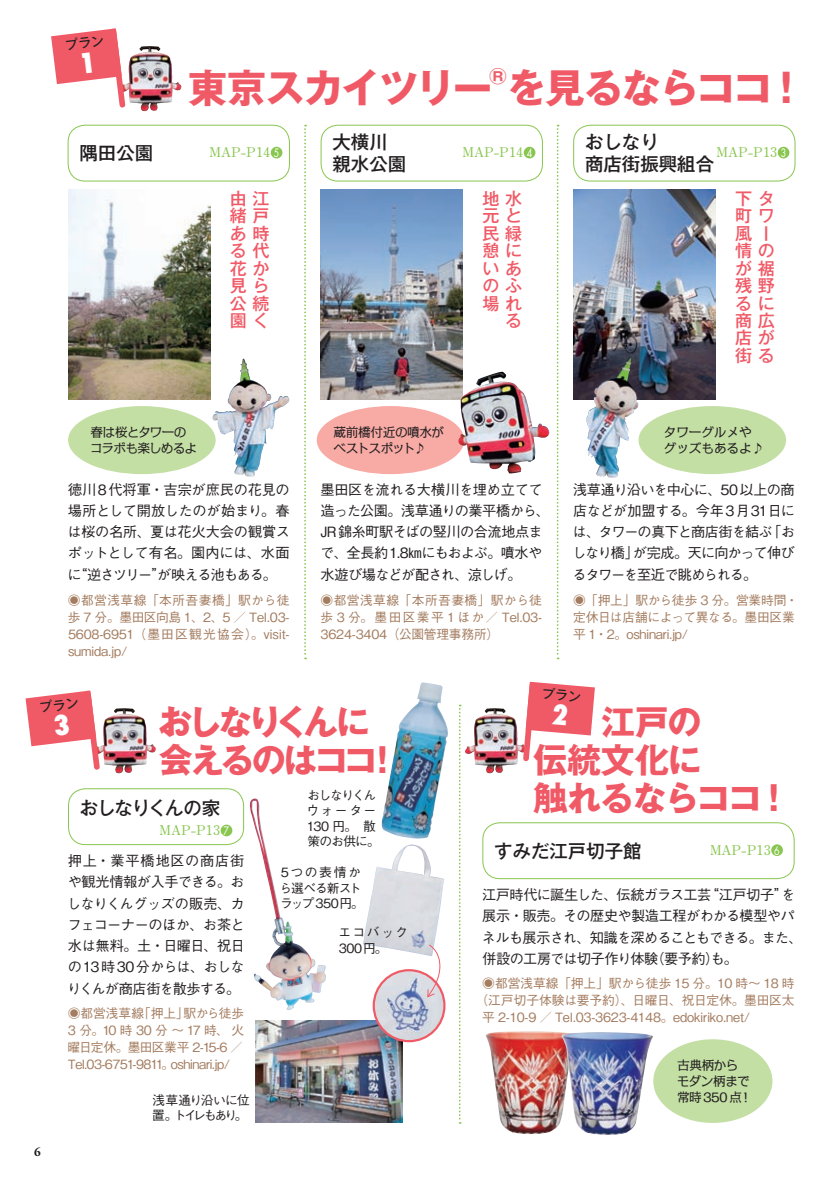
<style>
.page{position:relative;width:840px;height:1191px;background:#fff}
.page>*{position:absolute;margin:0;border:0;box-sizing:border-box;transform-origin:0 0}
.t1{font:700 39.6px "Gothic MB101 Pro";letter-spacing:-.045em;color:#f05a67}
.t2{font:700 34px/38.2px "Gothic MB101 Pro";letter-spacing:-.02em;color:#f05a67}
.t3{font:700 34px/38.2px "Gothic MB101 Pro";letter-spacing:-.145em;color:#f05a67}
.t4{font:700 34px "Gothic MB101 Pro";letter-spacing:-.065em;color:#f05a67}
.t5{font:700 34px "Gothic MB101 Pro";letter-spacing:-.085em;color:#f05a67}
.t6{font:700 19.8px "Gothic MB101 Pro";color:#f05a67}
.t7{font:500 18.4px "Gothic MB101 Pro";color:#231f20}
.t8{font:500 18.4px "Gothic MB101 Pro";letter-spacing:-.065em;color:#231f20}
.t9{font:500 17px/17.4px "Gothic MB101 Pro";color:#f05a67;text-align:justify}
.t10{font:500 14.2px/21.2px "Gothic BBB Pro";letter-spacing:-.04em;color:#231f20;text-align:justify}
.t11{font:500 14.2px/21.2px "Gothic BBB Pro";letter-spacing:-.065em;color:#231f20}
.t12{font:500 14.2px/21.2px "Gothic BBB Pro";letter-spacing:-.08em;color:#231f20}
.t13{font:700 13.4px "Futo Min A101 Pro";color:#89c650}
.t14{font:500 12.8px/17px "Gothic BBB Pro";letter-spacing:-.015em;color:#a47c5f;text-align:justify}
.t15{font:12.8px/15.6px "Kakumin Pro";letter-spacing:-.05em;color:#231f20}
.t16{font:500 12.8px/17px "Gothic BBB Pro";letter-spacing:.015em;color:#a47c5f}
.t17{font:500 12.8px/15.6px "Gothic BBB Pro";letter-spacing:-.045em;color:#231f20;text-align:right}
.t18{font:500 12.8px "Gothic BBB Pro";letter-spacing:-.06em;color:#a47c5f}
.t19{font:500 12.8px "Gothic BBB Pro";letter-spacing:-.05em;color:#a47c5f}
.t20{font:12.8px/15.6px "Kakumin Pro";letter-spacing:-.02em;color:#231f20}
.t21{font:500 12.8px/15.6px "Gothic BBB Pro";letter-spacing:-.07em;color:#231f20;text-align:right}
.t22{font:500 12.8px/15.6px "Gothic BBB Pro";letter-spacing:-.065em;color:#231f20}
.t23{font:500 12.8px/15.6px "Gothic BBB Pro";letter-spacing:.08em;color:#231f20}
.t24{font:12.8px "Kakumin Pro";letter-spacing:-.085em;color:#231f20}
.t25{font:700 12.8px "Adobe Garamond Pro";color:#231f20}
.t26{font:11.4px "Futura";color:#fff;scale:.8 1}
</style>
<div class="page">
<img style="left:68px;top:190px;width:142px;height:210px">
<img style="left:255px;top:1020px;width:148px;height:103px">
<img style="left:320px;top:190px;width:142px;height:210px">
<img style="left:573px;top:190px;width:141px;height:210px">
<img style="left:212px;top:364px;width:30px;height:110px">
<img style="left:363px;top:844px;width:81px;height:112px">
<img style="left:585px;top:357px;width:44px;height:120px">
<div style="left:68px;top:125px;width:222px;height:56px;border:1px solid #89c650;border-radius:17px"></div>
<div style="left:270px;top:147px;width:12px;height:11px;background:#89c650;border-radius:50%"></div>
<div style="left:68px;top:788px;width:176px;height:57px;border:1px solid #89c650;border-radius:17px"></div>
<div style="left:220px;top:824px;width:12px;height:12px;background:#89c650;border-radius:50%"></div>
<div style="left:482px;top:822px;width:312px;height:57px;border:1px solid #89c650;border-radius:17px"></div>
<div style="left:770px;top:844px;width:12px;height:12px;background:#89c650;border-radius:50%"></div>
<div style="left:320px;top:125px;width:222px;height:56px;border:1px solid #89c650;border-radius:17px"></div>
<div style="left:523px;top:147px;width:12px;height:11px;background:#89c650;border-radius:50%"></div>
<div style="left:573px;top:125px;width:222px;height:56px;border:1px solid #89c650;border-radius:17px"></div>
<div style="left:777px;top:147px;width:12px;height:11px;background:#89c650;border-radius:50%"></div>
<svg style="left:304px;top:125px;width:2px;height:534px"></svg>
<svg style="left:459px;top:704px;width:1px;height:419px"></svg>
<svg style="left:556px;top:125px;width:2px;height:534px"></svg>
<img style="left:381px;top:682px;width:67px;height:157px">
<div style="left:68px;top:406px;width:147px;height:68px;background:#c3dfa4;border-radius:50%"></div>
<div style="left:653px;top:1039px;width:119px;height:84px;background:#c3dfa4;border-radius:50%"></div>
<div style="left:316px;top:406px;width:148px;height:68px;background:#f8aaa5;border-radius:50%"></div>
<div style="left:638px;top:406px;width:147px;height:68px;background:#c3dfa4;border-radius:50%"></div>
<img style="left:458px;top:372px;width:91px;height:102px">
<img style="left:125px;top:46px;width:56px;height:65px">
<img style="left:100px;top:708px;width:56px;height:65px">
<img style="left:485px;top:1031px;width:73px;height:103px">
<img style="left:558px;top:1032px;width:95px;height:103px">
<img style="left:249px;top:798px;width:77px;height:212px">
<img style="left:373px;top:970px;width:71px;height:71px;border-radius:35px">
<div style="left:372px;top:969px;width:73px;height:73px;border:2px solid #f05a67;border-radius:50%"></div>
<svg style="left:427px;top:943px;width:18px;height:55px"></svg>
<img style="left:465px;top:708px;width:57px;height:65px">
<svg style="left:51px;top:28px;width:74px;height:80px"></svg>
<svg style="left:26px;top:690px;width:74px;height:80px"></svg>
<svg style="left:522px;top:682px;width:72px;height:79px"></svg>
<p class="t25" style="left:34px;top:1144px;width:8px">6</p>
<p class="t7" style="left:79px;top:138px;width:75px">隅田公園</p>
<p class="t6" style="left:489px;top:60px;width:19px">R</p>
<p class="t1" style="left:188px;top:55px;width:586px">東京スカイツリーを見るならココ</p>
<p class="t1" style="left:766px;top:55px;width:41px">!</p>
<p class="t13" style="left:209px;top:142px;width:62px">MAP P- 14</p>
<p class="t26" style="left:273px;top:145px;width:8px">5</p>
<p class="t7" style="left:332px;top:127px;width:57px">大横川</p>
<p class="t7" style="left:584px;top:127px;width:75px">おしなり</p>
<p class="t26" style="left:526px;top:145px;width:8px">4</p>
<p class="t13" style="left:462px;top:142px;width:62px">MAP P- 14</p>
<p class="t13" style="left:716px;top:142px;width:62px">MAP P- 13</p>
<p class="t26" style="left:780px;top:145px;width:8px">3</p>
<p class="t7" style="left:584px;top:148px;width:130px">商店街振興組合</p>
<p class="t7" style="left:332px;top:148px;width:75px">親水公園</p>
<p class="t9" style="left:230px;top:188px;width:41px">由江緒戸あ時る代花か見ら公続園く</p>
<p class="t9" style="left:482px;top:188px;width:41px;text-align:right">地水元と民緑憩にいあのふ場れる</p>
<p class="t9" style="left:734px;top:188px;width:41px;text-align:left">下タ町ワ風ー情のが裾残野るに商広店が街る</p>
<p class="t15" style="left:90px;top:423px;width:109px">春は桜とタワーのコラボも楽しめるよ</p>
<p class="t15" style="left:413px;top:423px;width:32px;text-indent:-80px">蔵前橋付近の噴水が♪</p>
<p class="t24" style="left:333px;top:438px;width:83px">ベストスポット</p>
<p class="t10" style="left:67px;top:477px;width:224px">徳川8代将軍・吉宗が庶民の花見の場所として開放したのが始まり。春は桜の名所、夏は花火大会の観賞スポットとして有名。園内には、水面“に逆さツリーが映える池もある。</p>
<p class="t10" style="left:151px;top:562px;width:16px">”</p>
<p class="t16" style="left:68px;top:590px;width:223px">◉都営浅草線「本所吾妻橋」駅から徒歩 7 分。墨田区向島 、1 2、5 ／ Tel.03-</p>
<p class="t14" style="left:68px;top:641px;width:61px">sumida j p. /</p>
<p class="t14" style="left:68px;top:624px;width:223px">5608-6951（墨田区観光協会）。visit-</p>
<p class="t10" style="left:320px;top:477px;width:231px;text-align:left">墨田区を流れる大横川を埋め立てて造った公園。浅草通りの業平橋から、<br>JR錦糸町駅そばの竪川の合流地点まで、全長約1.8㎞にもおよぶ。噴水や水遊び場などが配され、涼しげ。</p>
<p class="t14" style="left:320px;top:590px;width:223px">◉都営浅草線「本所吾妻橋」駅から徒歩 3 分。墨田区業平 1 ほか／ Tel.03- 3624-3404（公園管理事務所(</p>
<p class="t20" style="left:663px;top:423px;width:102px">タワーグルメやグッズもあるよ♪</p>
<p class="t10" style="left:572px;top:477px;width:223px;text-align:right">浅草通り沿いを中心に、50以上の商店などが加盟する。今年3月31日に「お</p>
<p class="t11" style="left:632px;top:519px;width:163px;text-indent:-60px">は、タワーの真下と商店街を結ぶ<br>が完成。天に向かって伸び</p>
<p class="t12" style="left:571px;top:540px;width:187px">しなり橋」<br>るタワーを至近で眺められる。</p>
<p class="t14" style="left:572px;top:590px;width:227px;text-align:left">◉「押上」駅から徒歩 3 分。営業時間・定休日は店舗によって異なる。墨田区業平 ・1 。2 oshinari j p. /</p>
<p class="t3" style="left:365px;top:698px;width:36px;text-indent:-207px">おしなりくんに!</p>
<p class="t5" style="left:159px;top:731px;width:220px">会えるのはココ</p>
<p class="t8" style="left:80px;top:792px;width:142px">おしなりくんの家</p>
<p class="t13" style="left:159px;top:819px;width:62px">MAP P- 13</p>
<p class="t26" style="left:223px;top:823px;width:8px">7</p>
<p class="t10" style="left:67px;top:848px;width:179px">押上・業平橋地区の商店街や観光情報が入手できる。おしなりくんグッズの販売、カフェコーナーのほか、お茶と水は無料。土・日曜日、祝日の13時30分からは、おしなりくんが商店街を散歩する。</p>
<p class="t14" style="left:138px;top:1003px;width:52px">「押上」</p>
<p class="t14" style="left:68px;top:1003px;width:78px">◉都営浅草線</p>
<p class="t14" style="left:68px;top:1020px;width:178px">3 分。10 時 30 分～ 17 時、火</p>
<p class="t18" style="left:67px;top:1036px;width:177px">曜日定休。墨田区業平 2-15-6 ／</p>
<p class="t14" style="left:171px;top:1054px;width:61px">oshinari j p. /</p>
<p class="t14" style="left:183px;top:1003px;width:62px">駅から徒歩</p>
<p class="t19" style="left:68px;top:1053px;width:97px">Tel.03-6751-9811</p>
<p class="t14" style="left:161px;top:1054px;width:14px">。</p>
<p class="t17" style="left:152px;top:1090px;width:99px">浅草通り沿いに位。</p>
<p class="t17" style="left:173px;top:1106px;width:65px">トイレもあり</p>
<p class="t17" style="left:152px;top:1106px;width:27px">置。</p>
<p class="t21" style="left:306px;top:785px;width:71px">おしなりくんウォーター散</p>
<p class="t22" style="left:307px;top:816px;width:74px">130 円。<br>策のお供に。</p>
<p class="t17" style="left:279px;top:863px;width:86px;text-align:left">5つの表情から選べる新ストラップ350円。</p>
<p class="t23" style="left:338px;top:923px;width:71px">エコバック<br>300円。</p>
<p class="t2" style="left:533px;top:698px;width:170px">　　江戸の伝統文化に</p>
<p class="t4" style="left:533px;top:770px;width:230px">触れるならココ</p>
<p class="t4" style="left:756px;top:770px;width:36px">!</p>
<p class="t7" style="left:494px;top:835px;width:149px">すみだ江戸切子館</p>
<p class="t13" style="left:709px;top:839px;width:62px">MAP P- 13</p>
<p class="t26" style="left:773px;top:842px;width:8px">6</p>
<p class="t10" style="left:704px;top:882px;width:92px">“江戸切子を”</p>
<p class="t10" style="left:482px;top:882px;width:231px">江戸時代に誕生した、伝統ガラス工芸</p>
<p class="t10" style="left:482px;top:903px;width:314px">展示・販売。その歴史や製造工程がわかる模型やパ</p>
<p class="t11" style="left:481px;top:925px;width:322px">ネルも展示され、知識を深めることもできる。また、</p>
<p class="t10" style="left:650px;top:946px;width:89px">（要予約も）。</p>
<p class="t10" style="left:482px;top:946px;width:177px">併設の工房では切子作り体験</p>
<p class="t14" style="left:482px;top:973px;width:314px">◉都営浅草線「押上」駅から徒歩 15 分。10 時～ 18 時</p>
<p class="t14" style="left:475px;top:990px;width:320px">（江戸切子体験は要予約）、日曜日、祝日定休。墨田区太</p>
<p class="t14" style="left:482px;top:1007px;width:269px">平 2-10-9 ／ Tel.03-3623-4148。edokiriko.net/</p>
<p class="t15" style="left:676px;top:1056px;width:63px">古典柄から</p>
<p class="t15" style="left:676px;top:1071px;width:74px">モダン柄まで</p>
<p class="t15" style="left:739px;top:1087px;width:14px">!</p>
<p class="t15" style="left:676px;top:1087px;width:66px">常時350点</p>
</div>
